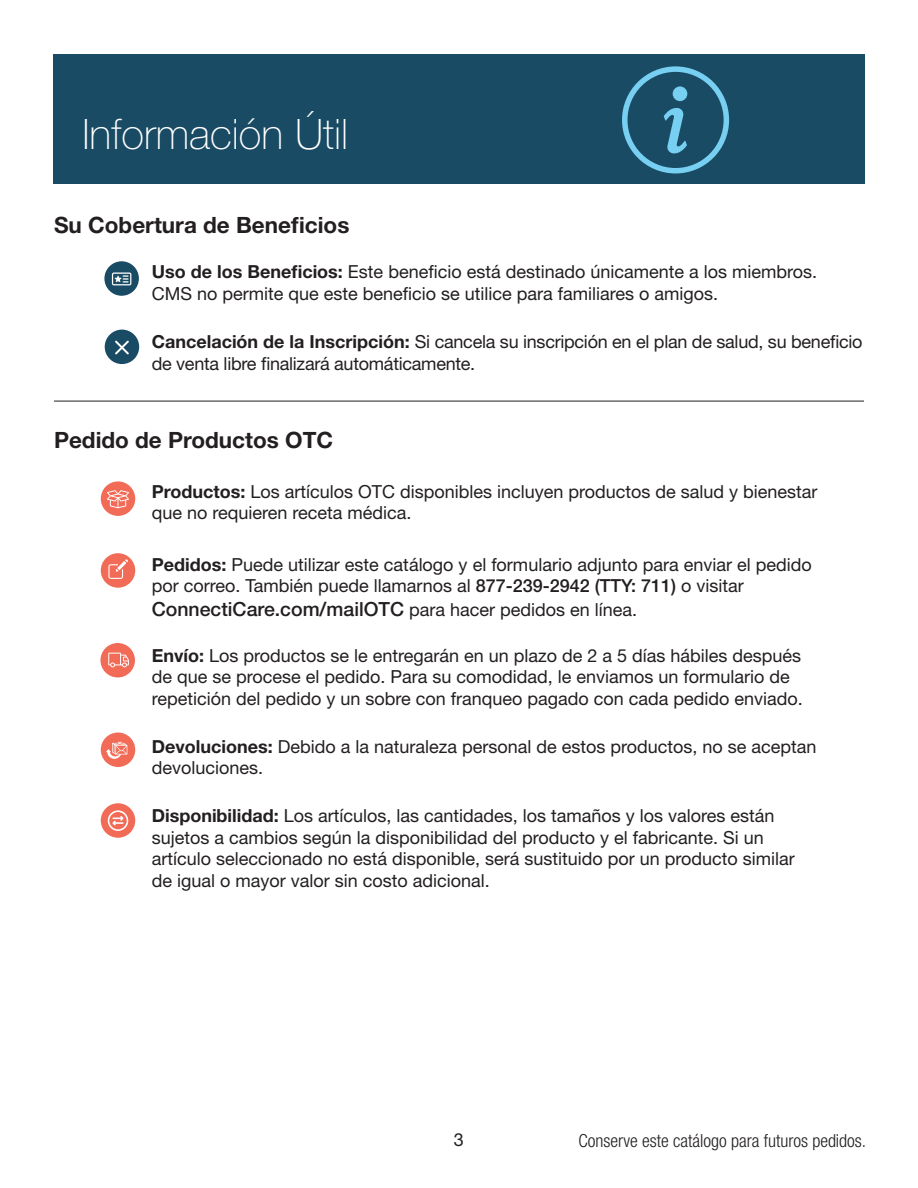
<style>
.page{position:relative;width:918px;height:1188px;background:#fff}
.page>*{position:absolute;margin:0;border:0;box-sizing:border-box;transform-origin:0 0}
.t1{font:100 42px "Helvetica Neue LT Std";color:#fff}
.t2{font:700 22.5px "Helvetica Neue LT Std";color:#231f20}
.t3{font:500 19.5px "Helvetica Neue LT Std";color:#231f20}
.t4{font:18px/21.6px "Helvetica Neue LT Std";color:#231f20}
.t5{font:300 condensed 18px "Helvetica Neue LT Std";color:#231f20}
.s1{font-weight:700}
.s2{font-weight:500}
.s3{font-weight:400;font-size:18px}
</style>
<div class="page">
<div style="left:53px;top:54px;width:812px;height:130px;background:#194b64"></div>
<hr style="left:54px;top:401px;width:810px;height:1px;background:#231f20">
<svg style="left:622px;top:66px;width:107px;height:107px"></svg>
<div style="left:100px;top:643px;width:35px;height:34px;background:#f26b57;border-radius:50%"></div>
<svg style="left:108px;top:653px;width:21px;height:14px"></svg>
<div style="left:101px;top:553px;width:34px;height:35px;background:#f26b57;border-radius:50%"></div>
<svg style="left:108px;top:559px;width:20px;height:20px"></svg>
<div style="left:101px;top:481px;width:34px;height:35px;background:#f26b57;border-radius:50%"></div>
<svg style="left:107px;top:490px;width:22px;height:18px"></svg>
<div style="left:101px;top:733px;width:34px;height:34px;background:#f26b57;border-radius:50%"></div>
<svg style="left:106px;top:742px;width:21px;height:17px"></svg>
<div style="left:101px;top:803px;width:34px;height:35px;background:#f26b57;border-radius:50%"></div>
<svg style="left:108px;top:810px;width:20px;height:21px"></svg>
<div style="left:105px;top:330px;width:34px;height:34px;background:#194b64;border-radius:50%"></div>
<svg style="left:115px;top:341px;width:14px;height:14px"></svg>
<svg style="left:104px;top:261px;width:35px;height:35px"></svg>
<svg style="left:112px;top:273px;width:19px;height:12px"></svg>
<p class="t1" style="left:82px;top:110px;width:267px">Información Útil</p>
<p class="t2" style="left:54px;top:211px;width:297px">Su Cobertura de Beneficios</p>
<p class="t4" style="left:152px;top:261px;width:667px"><span class="s1">Uso de los Beneficios:</span> Este beneficio está destinado únicamente a los miembros.<br>CMS no permite que este beneficio se utilice para familiares o amigos.</p>
<p class="t4" style="left:152px;top:331px;width:712px"><span class="s1">Cancelación de la Inscripción:</span> Si cancela su inscripción en el plan de salud, su beneficio de venta libre finalizará automáticamente.</p>
<p class="t2" style="left:54px;top:426px;width:281px">Pedido de Productos OTC</p>
<p class="t4" style="left:152px;top:480px;width:667px"><span class="s1">Productos:</span> Los artículos OTC disponibles incluyen productos de salud y bienestar que no requieren receta médica.</p>
<p class="t4" style="left:152px;top:553px;width:662px"><span class="s1">Pedidos:</span> Puede utilizar este catálogo y el formulario adjunto para enviar el pedido por correo. También puede llamarnos al <span class="s2">877-239-2942 (TTY: 711)</span> o visitar</p>
<p class="t3" style="left:152px;top:597px;width:487px">ConnectiCare.com/mailOTC <span class="s3">para hacer pedidos en línea.</span></p>
<p class="t4" style="left:152px;top:644px;width:653px"><span class="s1">Envío:</span> Los productos se le entregarán en un plazo de 2 a 5 días hábiles después de que se procese el pedido. Para su comodidad, le enviamos un formulario de repetición del pedido y un sobre con franqueo pagado con cada pedido enviado.</p>
<p class="t4" style="left:152px;top:735px;width:666px"><span class="s1">Devoluciones:</span> Debido a la naturaleza personal de estos productos, no se aceptan devoluciones.</p>
<p class="t4" style="left:152px;top:804px;width:645px"><span class="s1">Disponibilidad:</span> Los artículos, las cantidades, los tamaños y los valores están sujetos a cambios según la disponibilidad del producto y el fabricante. Si un artículo seleccionado no está disponible, será sustituido por un producto similar de igual o mayor valor sin costo adicional.</p>
<p class="t4" style="left:454px;top:1129px;width:12px">3</p>
<p class="t5" style="left:578px;top:1131px;width:289px">Conserve este catálogo para futuros pedidos.</p>
</div>
